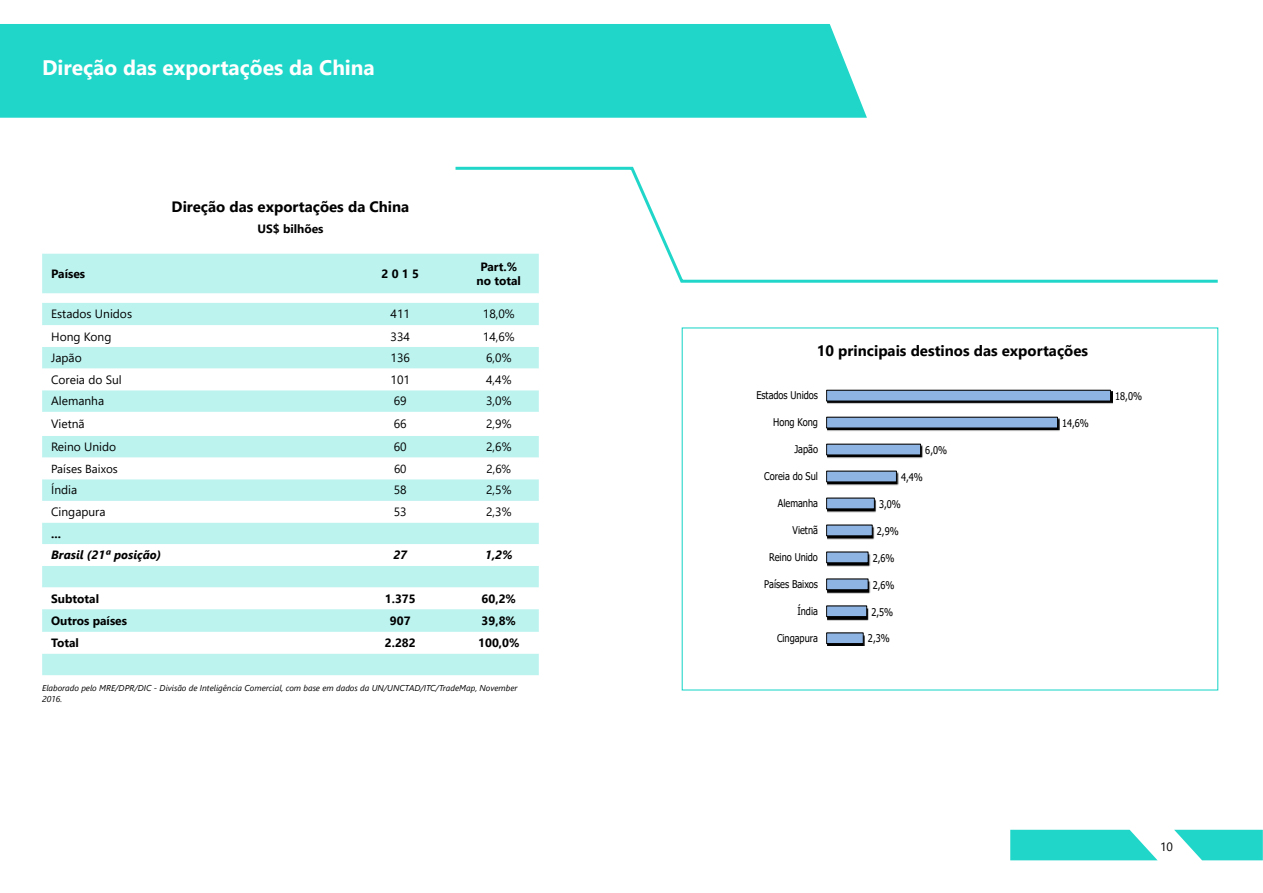
<style>
.page{position:relative;width:1263px;height:893px;background:#fff}
.page>*{position:absolute;margin:0;border:0;box-sizing:border-box;transform-origin:0 0}
.t1{font:700 21px "Segoe UI";color:#fff}
.t2{font:700 15px "Segoe UI";color:#000}
.t3{font:12px "Segoe UI";color:#000}
.t4{font:700 12px/14.4px "Segoe UI";color:#000;text-align:center}
.t5{font:italic 700 12px "Segoe UI";color:#000}
.t6{font:11.7px "Segoe UI";color:#000}
.t7{font:10.65px "Tahoma";color:#000;scale:.87 1}
.t8{font:italic 8.55px/10.8px "Segoe UI";color:#000}
</style>
<div class="page">
<div style="left:0;top:24px;width:867px;height:94px;background:#20d6c9"></div>
<svg style="left:1010px;top:830px;width:147px;height:30px"></svg>
<svg style="left:1174px;top:830px;width:89px;height:30px"></svg>
<svg style="left:455px;top:166px;width:763px;height:117px"></svg>
<div style="left:42px;top:238px;width:497px;height:16px;background:#fff"></div>
<div style="left:42px;top:254px;width:497px;height:421px;background:#bcf3ef"></div>
<svg style="left:42px;top:293px;width:497px;height:360px"></svg>
<svg style="left:826px;top:389px;width:285px;height:255px"></svg>
<h1 class="t1" style="left:42px;top:51px;width:334px">Direção das exportações da China</h1>
<p class="t2" style="left:172px;top:195px;width:239px">Direção das exportações da China</p>
<p class="t4" style="left:257px;top:221px;width:68px">US$ bilhões</p>
<p class="t4" style="left:51px;top:266px;width:35px">Países</p>
<p class="t4" style="left:381px;top:266px;width:39px">2 0 1 5</p>
<p class="t4" style="left:477px;top:259px;width:46px">Part.% no total</p>
<p class="t3" style="left:51px;top:304px;width:82px">Estados Unidos</p>
<p class="t3" style="left:391px;top:304px;width:21px">411</p>
<p class="t3" style="left:483px;top:304px;width:33px">18,0%</p>
<p class="t3" style="left:51px;top:327px;width:62px">Hong Kong</p>
<p class="t3" style="left:391px;top:327px;width:21px">334</p>
<p class="t3" style="left:483px;top:327px;width:33px">14,6%</p>
<p class="t3" style="left:51px;top:348px;width:32px">Japão</p>
<p class="t3" style="left:391px;top:348px;width:21px">136</p>
<p class="t3" style="left:486px;top:348px;width:27px">6,0%</p>
<p class="t3" style="left:51px;top:370px;width:72px">Coreia do Sul</p>
<p class="t3" style="left:391px;top:370px;width:21px">101</p>
<p class="t3" style="left:486px;top:370px;width:27px">4,4%</p>
<p class="t3" style="left:51px;top:392px;width:55px">Alemanha</p>
<p class="t3" style="left:394px;top:392px;width:14px">69</p>
<p class="t3" style="left:486px;top:392px;width:27px">3,0%</p>
<p class="t3" style="left:51px;top:414px;width:35px">Vietnã</p>
<p class="t3" style="left:394px;top:414px;width:14px">66</p>
<p class="t3" style="left:486px;top:414px;width:27px">2,9%</p>
<p class="t3" style="left:51px;top:437px;width:67px">Reino Unido</p>
<p class="t3" style="left:394px;top:437px;width:14px">60</p>
<p class="t3" style="left:486px;top:437px;width:27px">2,6%</p>
<p class="t6" style="left:51px;top:459px;width:68px">Países Baixos</p>
<p class="t6" style="left:394px;top:459px;width:14px">60</p>
<p class="t6" style="left:486px;top:459px;width:26px">2,6%</p>
<p class="t3" style="left:51px;top:481px;width:28px">Índia</p>
<p class="t3" style="left:394px;top:481px;width:14px">58</p>
<p class="t3" style="left:486px;top:481px;width:27px">2,5%</p>
<p class="t3" style="left:51px;top:502px;width:56px">Cingapura</p>
<p class="t3" style="left:394px;top:502px;width:14px">53</p>
<p class="t3" style="left:486px;top:502px;width:27px">2,3%</p>
<p class="t4" style="left:51px;top:526px;width:11px">...</p>
<p class="t5" style="left:51px;top:545px;width:112px">Brasil (21ª posição)</p>
<p class="t5" style="left:393px;top:545px;width:15px">27</p>
<p class="t5" style="left:485px;top:545px;width:29px">1,2%</p>
<p class="t4" style="left:51px;top:591px;width:49px">Subtotal</p>
<p class="t4" style="left:385px;top:591px;width:32px">1.375</p>
<p class="t4" style="left:482px;top:591px;width:36px">60,2%</p>
<p class="t4" style="left:51px;top:613px;width:77px">Outros países</p>
<p class="t4" style="left:390px;top:613px;width:22px">907</p>
<p class="t4" style="left:482px;top:613px;width:36px">39,8%</p>
<p class="t4" style="left:51px;top:635px;width:29px">Total</p>
<p class="t4" style="left:385px;top:635px;width:32px">2.282</p>
<p class="t4" style="left:478px;top:635px;width:43px">100,0%</p>
<p class="t8" style="left:42px;top:682px;width:477px">Elaborado pelo MRE/DPR/DIC - Divisão de Inteligência Comercial, com base em dados da UN/UNCTAD/ITC/TradeMap, November<br>2016.</p>
<p class="t2" style="left:817px;top:338px;width:273px">10 principais destinos das exportações</p>
<p class="t7" style="left:756px;top:388px;width:72px">Estados Unidos</p>
<p class="t7" style="left:773px;top:415px;width:53px">Hong Kong</p>
<p class="t7" style="left:794px;top:442px;width:29px">Japão</p>
<p class="t7" style="left:764px;top:469px;width:63px">Coreia do Sul</p>
<p class="t7" style="left:778px;top:496px;width:48px">Alemanha</p>
<p class="t7" style="left:792px;top:523px;width:31px">Vietnã</p>
<p class="t7" style="left:769px;top:550px;width:58px">Reino Unido</p>
<p class="t7" style="left:764px;top:577px;width:63px">Países Baixos</p>
<p class="t7" style="left:797px;top:604px;width:25px">Índia</p>
<p class="t7" style="left:777px;top:631px;width:49px">Cingapura</p>
<p class="t7" style="left:925px;top:443px;width:27px">6,0%</p>
<p class="t7" style="left:901px;top:470px;width:27px">4,4%</p>
<p class="t7" style="left:879px;top:497px;width:27px">3,0%</p>
<p class="t7" style="left:877px;top:524px;width:27px">2,9%</p>
<p class="t7" style="left:873px;top:551px;width:27px">2,6%</p>
<p class="t7" style="left:873px;top:578px;width:27px">2,6%</p>
<p class="t7" style="left:871px;top:604px;width:27px">2,5%</p>
<p class="t7" style="left:868px;top:631px;width:27px">2,3%</p>
<p class="t7" style="left:1062px;top:416px;width:32px">14,6%</p>
<p class="t7" style="left:1115px;top:389px;width:32px">18,0%</p>
<p class="t3" style="left:1160px;top:837px;width:14px">10</p>
</div>
